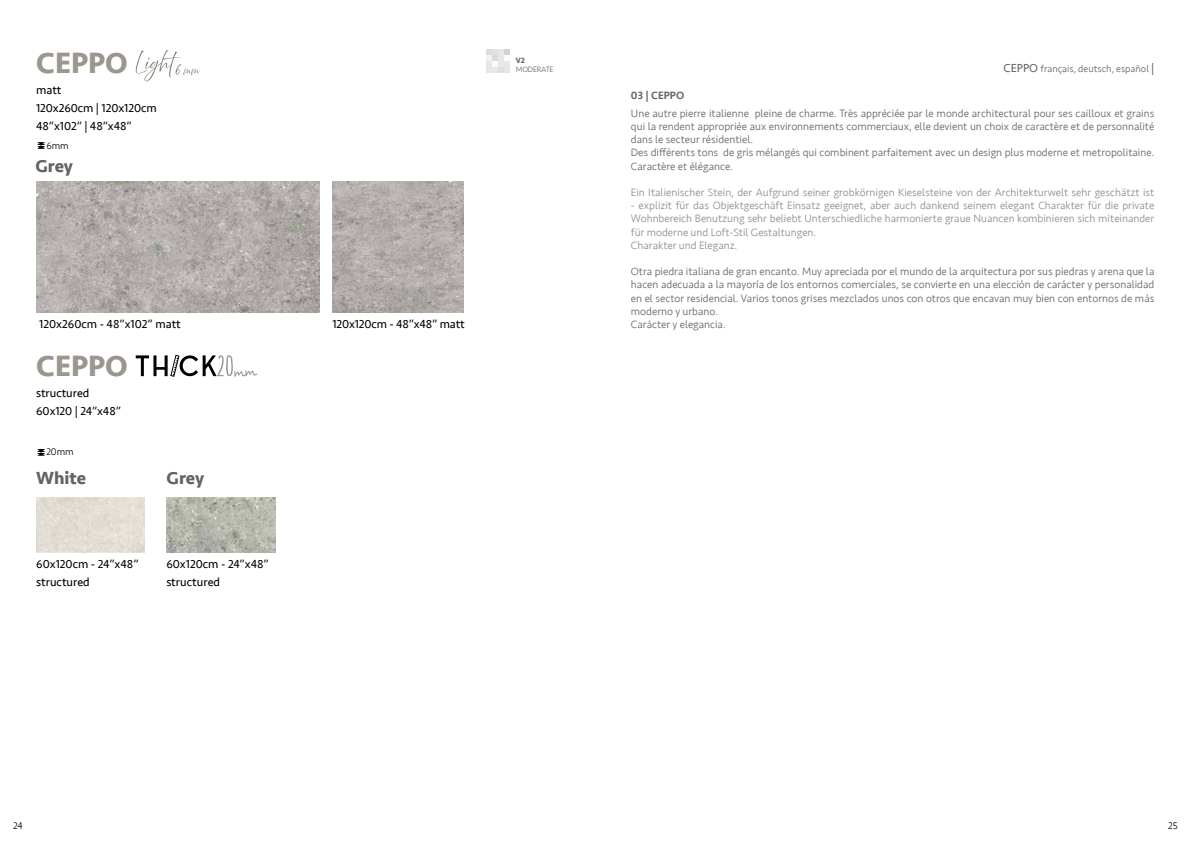
<style>
.page{position:relative;width:1191px;height:842px;background:#fff}
.page>*{position:absolute;margin:0;border:0;box-sizing:border-box;transform-origin:0 0}
.t1{font:700 30.2px "Seravek";color:#9b968e}
.t2{font:700 18px "Seravek";color:#636466}
.t3{font:12px/17.9px "Seravek";letter-spacing:-.005em;color:#000}
.t4{font:300 11px/13.2px "Seravek";color:#636466}
.t5{font:300 11px/13.2px "Seravek";color:#8a8c8e}
.t6{font:500 11px "Seravek";color:#636466}
.t7{font:300 10px "Seravek";color:#636466}
.t8{font:300 10px "Seravek";color:#000}
.t9{font:300 8px "Seravek";letter-spacing:-.03em;color:#636466}
.t10{font:700 8px "Seravek";color:#636466}
.s1{font-weight:400;font-size:12px}
</style>
<div class="page">
<svg style="left:136px;top:50px;width:64px;height:31px"></svg>
<svg style="left:486px;top:49px;width:24px;height:24px"></svg>
<svg style="left:37px;top:142px;width:9px;height:7px"></svg>
<img style="left:37px;top:182px;width:283px;height:131px">
<img style="left:332px;top:182px;width:131px;height:131px">
<svg style="left:37px;top:449px;width:9px;height:7px"></svg>
<svg style="left:136px;top:355px;width:121px;height:22px"></svg>
<img style="left:166px;top:498px;width:109px;height:54px">
<div style="left:36px;top:498px;width:109px;height:54px;background:#e2ded5"></div>
<h1 class="t1" style="left:36px;top:39px;width:93px">CEPPO</h1>
<p class="t10" style="left:516px;top:54px;width:10px">V2</p>
<p class="t9" style="left:516px;top:65px;width:39px">MODERATE</p>
<p class="t3" style="left:36px;top:81px;width:122px">matt<br>120x260cm | 120x120cm<br>48”x102” | 48”x48”</p>
<p class="t8" style="left:46px;top:139px;width:24px">6mm</p>
<h2 class="t2" style="left:35px;top:151px;width:39px">Grey</h2>
<p class="t3" style="left:39px;top:315px;width:143px">120x260cm - 48”x102” matt</p>
<p class="t3" style="left:332px;top:315px;width:134px">120x120cm - 48”x48” matt</p>
<h1 class="t1" style="left:36px;top:342px;width:93px">CEPPO</h1>
<p class="t3" style="left:36px;top:384px;width:86px">structured<br>60x120 | 24”x48”</p>
<p class="t8" style="left:46px;top:446px;width:29px">20mm</p>
<h2 class="t2" style="left:36px;top:464px;width:52px">White</h2>
<h2 class="t2" style="left:166px;top:464px;width:39px">Grey</h2>
<p class="t3" style="left:36px;top:555px;width:104px">60x120cm - 24”x48” structured</p>
<p class="t3" style="left:166px;top:555px;width:104px">60x120cm - 24”x48” structured</p>
<p class="t7" style="left:1003px;top:63px;width:152px"><span class="s1">CEPPO</span> français, deutsch, español <span class="s1">|</span></p>
<p class="t6" style="left:631px;top:88px;width:55px">03 | CEPPO</p>
<p class="t4" style="left:631px;top:107px;width:525px">Une autre pierre italienne pleine de charme. Très appréciée par le monde architectural pour ses cailloux et grains qui la rendent appropriée aux environnements commerciaux, elle devient un choix de caractère et de personnalité dans le secteur résidentiel.<br>Des différents tons de gris mélangés qui combinent parfaitement avec un design plus moderne et metropolitaine.<br>Caractère et élégance.</p>
<p class="t5" style="left:631px;top:186px;width:525px">Ein Italienischer Stein, der Aufgrund seiner grobkörnigen Kieselsteine von der Architekturwelt sehr geschätzt ist</p>
<p class="t5" style="left:631px;top:199px;width:525px">- explizit für das Objektgeschäft Einsatz geeignet, aber auch dankend seinem elegant Charakter für die private Wohnbereich Benutzung sehr beliebt Unterschiedliche harmonierte graue Nuancen kombinieren sich miteinander für moderne und Loft-Stil Gestaltungen.<br>Charakter und Eleganz.</p>
<p class="t4" style="left:631px;top:265px;width:525px">Otra piedra italiana de gran encanto. Muy apreciada por el mundo de la arquitectura por sus piedras y arena que la hacen adecuada a la mayoría de los entornos comerciales, se convierte en una elección de carácter y personalidad en el sector residencial. Varios tonos grises mezclados unos con otros que encavan muy bien con entornos de más moderno y urbano.<br>Carácter y elegancia.</p>
<p class="t8" style="left:13px;top:819px;width:11px">24</p>
<p class="t8" style="left:1168px;top:819px;width:11px">25</p>
</div>
